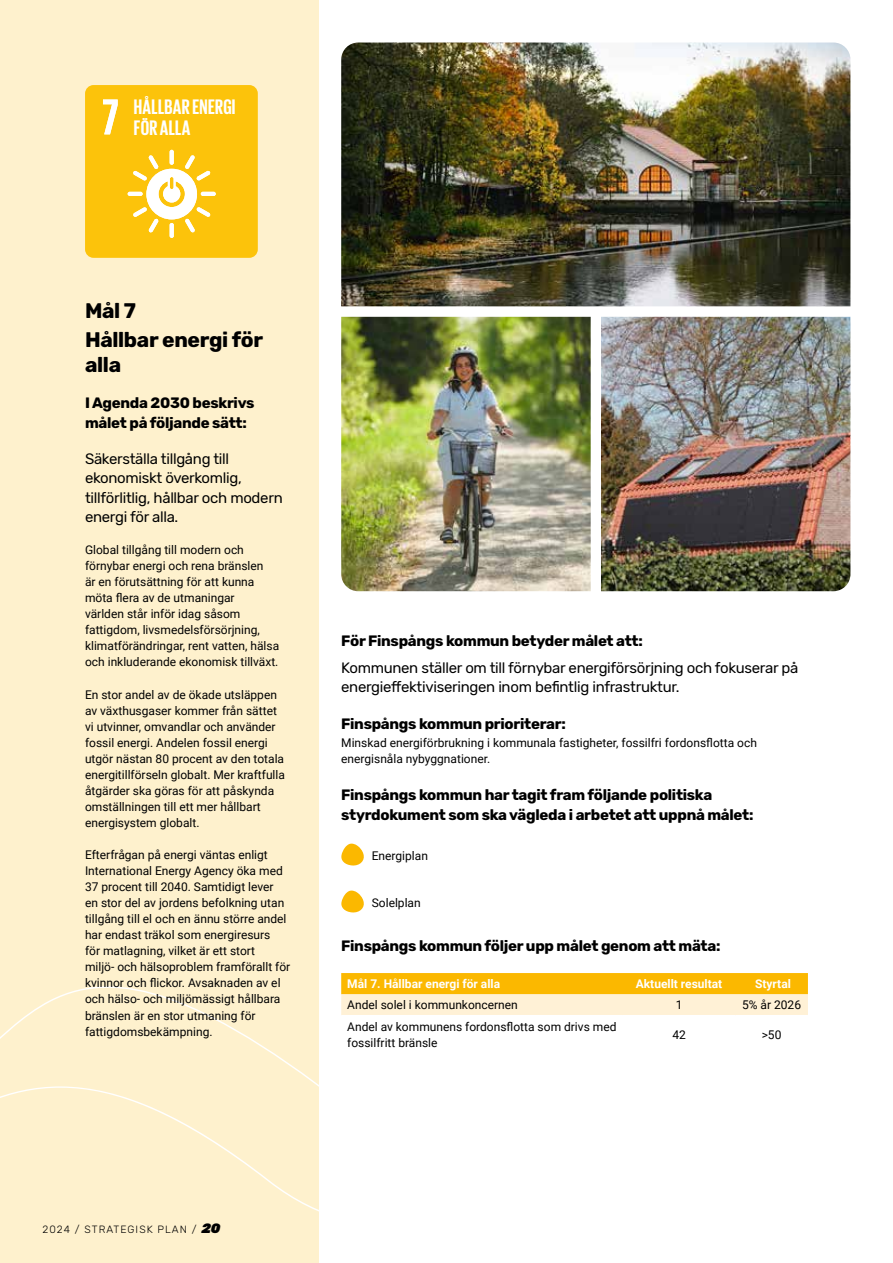
<style>
.page{position:relative;width:893px;height:1263px;background:#fff}
.page>*{position:absolute;margin:0;border:0;box-sizing:border-box;transform-origin:0 0}
.t1{font:700 21.45px/20.4px "Giorgio Sans";letter-spacing:.015em;color:#fff}
.t2{font:700 21px/28.5px "Rubik";letter-spacing:-.015em;color:#000}
.t3{font:700 15px/19.5px "Rubik";letter-spacing:-.02em;color:#000}
.t4{font:15px/19.5px "Rubik";letter-spacing:-.02em;color:#000}
.t5{font:12px/16px "Roboto";color:#000}
.t6{font:700 12px "Roboto";color:#fff}
.t7{font:300 10.5px "Rubik";letter-spacing:.1em;color:#000}
.s1{font-weight:900;font-style:italic;font-size:13.5px}
</style>
<div class="page">
<div style="left:0;top:0;width:319px;height:1263px;background:#fef1cd"></div>
<hr style="left:892px;top:0;width:1px;height:1263px;background:#941830">
<img style="left:341px;top:317px;width:250px;height:274px">
<img style="left:601px;top:317px;width:249px;height:274px">
<img style="left:341px;top:43px;width:509px;height:263px">
<svg style="left:85px;top:85px;width:173px;height:173px;background:#fcc822"></svg>
<svg style="left:341px;top:844px;width:23px;height:21px"></svg>
<svg style="left:341px;top:890px;width:23px;height:22px"></svg>
<svg style="left:0;top:986px;width:319px;height:226px"></svg>
<svg style="left:341px;top:973px;width:467px;height:42px;background:#fcd46a"></svg>
<h1 class="t1" style="left:134px;top:96px;width:103px">HÅLLBAR ENERGI<br>FÖR ALLA</h1>
<h2 class="t2" style="left:85px;top:297px;width:179px">Mål 7<br>Hållbar energi för</h2>
<h2 class="t2" style="left:85px;top:351px;width:38px">alla</h2>
<p class="t3" style="left:85px;top:394px;width:171px">I Agenda 2030 beskrivs målet på följande sätt:</p>
<p class="t4" style="left:85px;top:449px;width:199px">Säkerställa tillgång till ekonomiskt överkomlig, tillförlitlig, hållbar och modern energi för alla.</p>
<p class="t5" style="left:85px;top:541px;width:196px">Global tillgång till modern och förnybar energi och rena bränslen<br>är en förutsättning för att kunna möta flera av de utmaningar<br>världen står inför idag såsom fattigdom, livsmedelsförsörjning, klimatförändringar, rent vatten, hälsa och inkluderande ekonomisk tillväxt.</p>
<p class="t5" style="left:85px;top:686px;width:201px">En stor andel av de ökade utsläppen av växthusgaser kommer från sättet vi utvinner, omvandlar och använder fossil energi. Andelen fossil energi utgör nästan 80 procent av den totala energitillförseln globalt. Mer kraftfulla åtgärder ska göras för att påskynda omställningen till ett mer hållbart energisystem globalt.</p>
<p class="t5" style="left:85px;top:846px;width:207px">Efterfrågan på energi väntas enligt International Energy Agency öka med 37 procent till 2040. Samtidigt lever<br>en stor del av jordens befolkning utan tillgång till el och en ännu större andel har endast träkol som energiresurs<br>för matlagning, vilket är ett stort<br>miljö- och hälsoproblem framförallt för kvinnor och flickor. Avsaknaden av el och hälso- och miljömässigt hållbara bränslen är en stor utmaning för fattigdomsbekämpning.</p>
<p class="t3" style="left:341px;top:631px;width:303px">För Finspångs kommun betyder målet att:</p>
<p class="t4" style="left:341px;top:658px;width:459px">Kommunen ställer om till förnybar energiförsörjning och fokuserar på energieffektiviseringen inom befintlig infrastruktur.</p>
<p class="t3" style="left:341px;top:714px;width:226px">Finspångs kommun prioriterar:</p>
<p class="t5" style="left:341px;top:734px;width:417px">Minskad energiförbrukning i kommunala fastigheter, fossilfri fordonsflotta och energisnåla nybyggnationer.</p>
<p class="t3" style="left:341px;top:786px;width:414px">Finspångs kommun har tagit fram följande politiska styrdokument som ska vägleda i arbetet att uppnå målet:</p>
<p class="t5" style="left:372px;top:847px;width:58px">Energiplan</p>
<p class="t5" style="left:372px;top:894px;width:50px">Solelplan</p>
<p class="t3" style="left:341px;top:936px;width:381px">Finspångs kommun följer upp målet genom att mäta:</p>
<p class="t6" style="left:347px;top:975px;width:154px">Mål 7. Hållbar energi för alla</p>
<p class="t6" style="left:636px;top:975px;width:88px">Aktuellt resultat</p>
<p class="t6" style="left:755px;top:975px;width:37px">Styrtal</p>
<p class="t5" style="left:347px;top:997px;width:172px">Andel solel i kommunkoncernen</p>
<p class="t5" style="left:676px;top:997px;width:8px">1</p>
<p class="t5" style="left:742px;top:997px;width:61px">5% år 2026</p>
<p class="t5" style="left:347px;top:1018px;width:271px">Andel av kommunens fordonsflotta som drivs med fossilfritt bränsle</p>
<p class="t5" style="left:672px;top:1026px;width:15px">42</p>
<p class="t5" style="left:762px;top:1026px;width:21px">&gt;50</p>
<p class="t7" style="left:43px;top:1223px;width:180px">2024 / STRATEGISK PLAN / <span class="s1">20</span></p>
</div>
